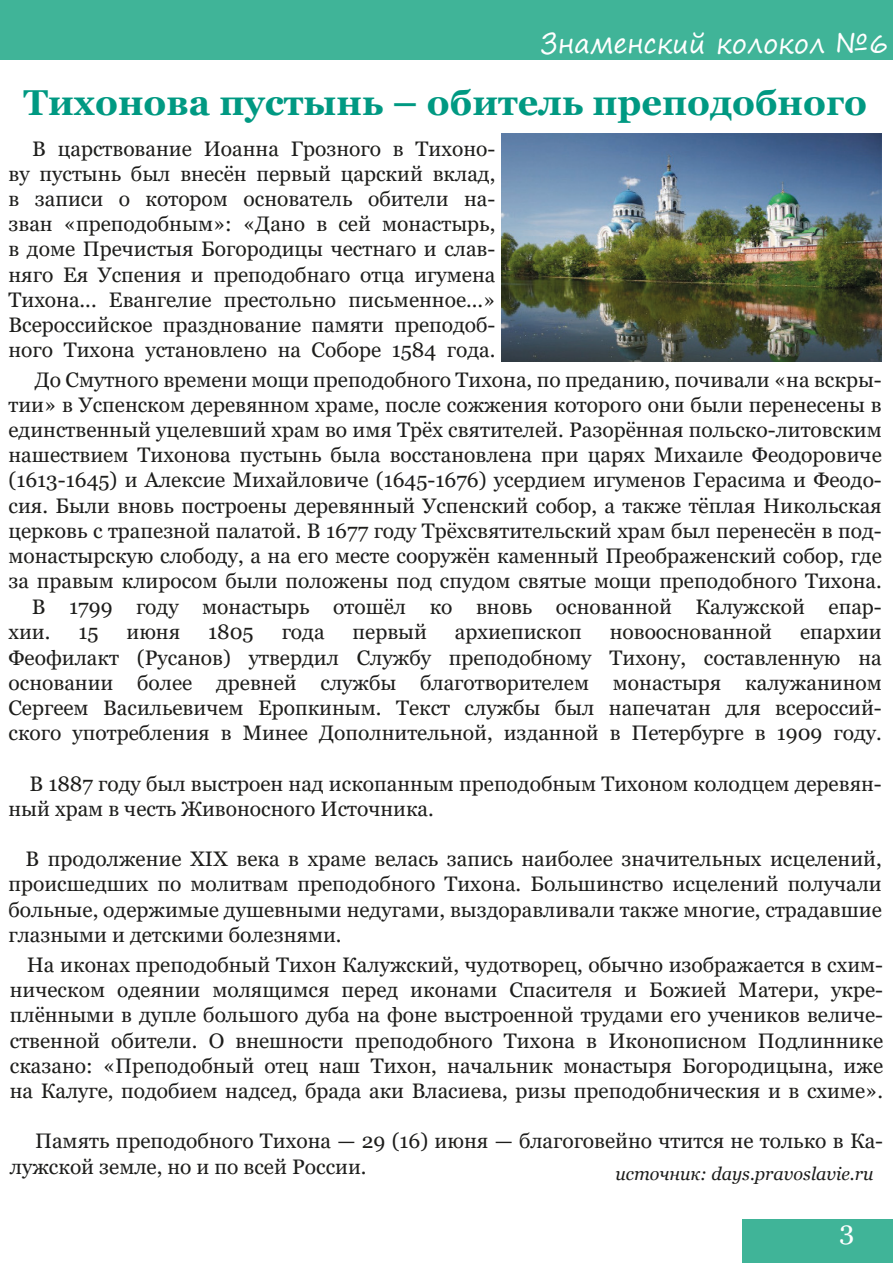
<style>
.page{position:relative;width:893px;height:1263px;background:#fff}
.page>*{position:absolute;margin:0;border:0;box-sizing:border-box;transform-origin:0 0}
.t1{font:700 36px "Georgia";color:#009982}
.t2{font:27px "Segoe Print";color:#fff}
.t3{font:27px "Georgia";color:#fff}
.t4{font:21px/25.2px "Georgia";color:#1d1d1b;text-align:justify}
.t5{font:italic 18px "Georgia";color:#1d1d1b}
</style>
<div class="page">
<div style="left:742px;top:1219px;width:151px;height:44px;background:#40b498"></div>
<div style="left:0;top:0;width:893px;height:60px;background:#40b498"></div>
<img style="left:502px;top:134px;width:380px;height:227px">
<p class="t2" style="left:541px;top:19px;width:349px">Знаменский колокол №6</p>
<p class="t1" style="left:23px;top:80px;width:845px">Тихонова пустынь – обитель преподобного</p>
<p class="t4" style="left:9px;top:136px;width:488px;text-indent:24px">В царствование Иоанна Грозного в Тихоно&shy;ву пустынь был внесён первый царский вклад, в записи о котором основатель обители на&shy;зван «преподобным»: «Дано в сей монастырь, в доме Пречистыя Богородицы честнаго и слав&shy;няго Ея Успения и преподобнаго отца игумена Тихона... Евангелие престольно письменное...» Всероссийское празднование памяти преподоб&shy;ного Тихона установлено на Соборе 1584 года.</p>
<p class="t4" style="left:9px;top:367px;width:875px;text-indent:26px">До Смутного времени мощи преподобного Тихона, по преданию, почивали «на вскры&shy;тии» в Успенском деревянном храме, после сожжения которого они были перенесены в единственный уцелевший храм во имя Трёх святителей. Разорённая польско-литовским нашествием Тихонова пустынь была восстановлена при царях Михаиле Феодоровиче (1613-1645) и Алексие Михайловиче (1645-1676) усердием игуменов Герасима и Феодо&shy;сия. Были вновь построены деревянный Успенский собор, а также тёплая Никольская церковь с трапезной палатой. В 1677 году Трёхсвятительский храм был перенесён в под&shy;монастырскую слободу, а на его месте сооружён каменный Преображенский собор, где за правым клиросом были положены под спудом святые мощи преподобного Тихона.</p>
<p class="t4" style="left:9px;top:595px;width:875px;text-indent:23px">В 1799 году монастырь отошёл ко вновь основанной Калужской епар&shy;хии.</p>
<p class="t4" style="left:78px;top:620px;width:22px">15</p>
<p class="t4" style="left:127px;top:620px;width:55px">июня</p>
<p class="t4" style="left:208px;top:620px;width:47px">1805</p>
<p class="t4" style="left:282px;top:620px;width:44px">года</p>
<p class="t4" style="left:353px;top:620px;width:76px">первый</p>
<p class="t4" style="left:455px;top:620px;width:128px">архиепископ</p>
<p class="t4" style="left:610px;top:620px;width:164px">новооснованной</p>
<p class="t4" style="left:800px;top:620px;width:83px">епархии</p>
<p class="t4" style="left:9px;top:645px;width:875px">Феофилакт (Русанов) утвердил Службу преподобному Тихону, составленную на</p>
<p class="t4" style="left:9px;top:670px;width:875px">основании более древней службы благотворителем монастыря калужанином</p>
<p class="t4" style="left:9px;top:695px;width:875px">Сергеем Васильевичем Еропкиным. Текст службы был напечатан для всероссий&shy;ского употребления в Минее Дополнительной, изданной в Петербурге в 1909 году.</p>
<p class="t4" style="left:9px;top:771px;width:875px;text-indent:21px">В 1887 году был выстроен над ископанным преподобным Тихоном колодцем деревян&shy;ный храм в честь Живоносного Источника.</p>
<p class="t4" style="left:9px;top:847px;width:875px;text-indent:17px">В продолжение XIX века в храме велась запись наиболее значительных исцелений, происшедших по молитвам преподобного Тихона. Большинство исцелений получали больные, одержимые душевными недугами, выздоравливали также многие, страдавшие глазными и детскими болезнями.</p>
<p class="t4" style="left:10px;top:952px;width:875px;text-indent:17px">На иконах преподобный Тихон Калужский, чудотворец, обычно изображается в схим&shy;ническом одеянии молящимся перед иконами Спасителя и Божией Матери, укре&shy;плёнными в дупле большого дуба на фоне выстроенной трудами его учеников величе&shy;ственной обители. О внешности преподобного Тихона в Иконописном Подлиннике сказано: «Преподобный отец наш Тихон, начальник монастыря Богородицына, иже на Калуге, подобием надсед, брада аки Власиева, ризы преподобническия и в схиме».</p>
<p class="t4" style="left:10px;top:1129px;width:875px;text-indent:25px">Память преподобного Тихона — 29 (16) июня — благоговейно чтится не только в Ка&shy;лужской земле, но и по всей России.</p>
<p class="t5" style="left:615px;top:1162px;width:259px">источник: days.pravoslavie.ru</p>
<p class="t3" style="left:840px;top:1214px;width:16px">3</p>
</div>
